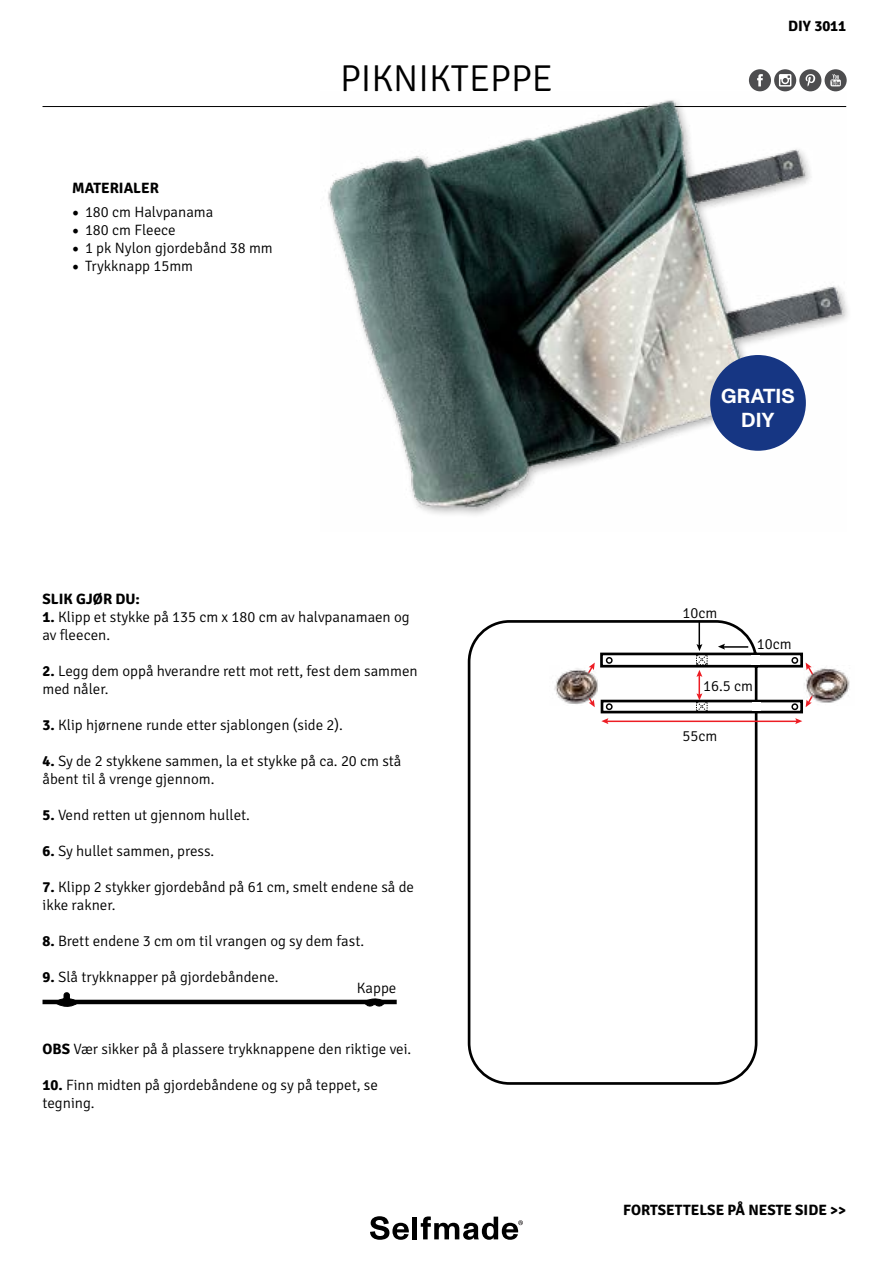
<style>
.page{position:relative;width:893px;height:1263px;background:#fff}
.page>*{position:absolute;margin:0;border:0;box-sizing:border-box;transform-origin:0 0}
.t1{font:300 37.5px "Signika";color:#000}
.t2{font:700 20.25px/23.7px "ABC Monument Grotesk";color:#fff;text-align:center}
.t3{font:300 15px/18px "Signika";color:#000}
.t4{font:700 15px "Signika";color:#000}
.s1{font-family:"Minion Pro";font-weight:400;font-size:18px}
.s2{font-weight:700}
</style>
<div class="page">
<svg style="left:467px;top:620px;width:336px;height:465px"></svg>
<hr style="left:43px;top:106px;width:803px;height:1px;background:#000">
<img style="left:328px;top:91px;width:518px;height:424px">
<div style="left:749px;top:69px;width:22px;height:22px;background:#4d4d4f;border-radius:50%"></div>
<svg style="left:757px;top:74px;width:6px;height:12px"></svg>
<div style="left:774px;top:69px;width:22px;height:22px;background:#4d4d4f;border-radius:50%"></div>
<svg style="left:779px;top:74px;width:12px;height:13px"></svg>
<div style="left:799px;top:69px;width:22px;height:22px;background:#4d4d4f;border-radius:50%"></div>
<svg style="left:805px;top:74px;width:10px;height:12px"></svg>
<div style="left:825px;top:69px;width:22px;height:22px;background:#4d4d4f;border-radius:50%"></div>
<svg style="left:830px;top:74px;width:11px;height:12px"></svg>
<svg style="left:370px;top:1216px;width:39px;height:24px"></svg>
<hr style="left:413px;top:1216px;width:4px;height:23px;background:#000">
<svg style="left:421px;top:1216px;width:102px;height:24px"></svg>
<div style="left:601px;top:700px;width:202px;height:13px;border:3px solid #000"></div>
<hr style="left:698px;top:621px;width:2px;height:25px;background:#000">
<hr style="left:723px;top:646px;width:25px;height:2px;background:#000">
<svg style="left:718px;top:644px;width:7px;height:6px"></svg>
<hr style="left:698px;top:675px;width:2px;height:21px;background:#ed1d24">
<svg style="left:696px;top:644px;width:12px;height:33px"></svg>
<svg style="left:696px;top:693px;width:12px;height:19px"></svg>
<hr style="left:606px;top:720px;width:191px;height:2px;background:#ed1d24">
<svg style="left:601px;top:718px;width:7px;height:6px"></svg>
<svg style="left:795px;top:718px;width:7px;height:6px"></svg>
<div style="left:606px;top:657px;width:7px;height:7px;border:2px solid #000;border-radius:50%"></div>
<div style="left:606px;top:703px;width:7px;height:7px;border:2px solid #000;border-radius:50%"></div>
<div style="left:791px;top:657px;width:7px;height:7px;border:2px solid #000;border-radius:50%"></div>
<div style="left:791px;top:703px;width:7px;height:7px;border:2px solid #000;border-radius:50%"></div>
<div style="left:752px;top:702px;width:9px;height:9px;background:#fff"></div>
<div style="left:751px;top:655px;width:9px;height:10px;background:#fff"></div>
<svg style="left:580px;top:662px;width:15px;height:45px"></svg>
<img style="left:550px;top:665px;width:50px;height:40px">
<img style="left:804px;top:665px;width:46px;height:40px">
<div style="left:710px;top:355px;width:96px;height:96px;background:#163683;border-radius:50%"></div>
<hr style="left:43px;top:1000px;width:354px;height:4px;background:#000">
<svg style="left:55px;top:992px;width:24px;height:15px"></svg>
<svg style="left:363px;top:998px;width:24px;height:9px"></svg>
<p class="t4" style="left:72px;top:179px;width:88px">MATERIALER</p>
<p class="t3" style="left:72px;top:203px;width:143px"><span class="s1">•</span> 180 cm Halvpanama</p>
<p class="t3" style="left:72px;top:221px;width:105px"><span class="s1">•</span> 180 cm Fleece</p>
<p class="t3" style="left:72px;top:239px;width:202px"><span class="s1">•</span> 1 pk Nylon gjordebånd 38 mm</p>
<p class="t3" style="left:72px;top:257px;width:122px"><span class="s1">•</span> Trykknapp 15mm</p>
<h1 class="t1" style="left:340px;top:57px;width:214px">PIKNIKTEPPE</h1>
<p class="t4" style="left:43px;top:590px;width:99px">SLIK GJØR DU:</p>
<p class="t3" style="left:43px;top:608px;width:369px"><span class="s2">1.</span> Klipp et stykke på 135 cm x 180 cm av halvpanamaen og av fleecen.</p>
<p class="t3" style="left:43px;top:662px;width:377px"><span class="s2">2.</span> Legg dem oppå hverandre rett mot rett, fest dem sammen med nåler.</p>
<p class="t3" style="left:43px;top:716px;width:302px"><span class="s2">3.</span> Klip hjørnene runde etter sjablongen (side 2).</p>
<p class="t3" style="left:43px;top:752px;width:360px"><span class="s2">4.</span> Sy de 2 stykkene sammen, la et stykke på ca. 20 cm stå åbent til å vrenge gjennom.</p>
<p class="t3" style="left:43px;top:806px;width:209px"><span class="s2">5.</span> Vend retten ut gjennom hullet.</p>
<p class="t3" style="left:43px;top:842px;width:173px"><span class="s2">6.</span> Sy hullet sammen, press.</p>
<p class="t3" style="left:43px;top:878px;width:373px"><span class="s2">7.</span> Klipp 2 stykker gjordebånd på 61 cm, smelt endene så de ikke rakner.</p>
<p class="t3" style="left:43px;top:932px;width:323px"><span class="s2">8.</span> Brett endene 3 cm om til vrangen og sy dem fast.</p>
<p class="t3" style="left:43px;top:968px;width:238px"><span class="s2">9.</span> Slå trykknapper på gjordebåndene.</p>
<p class="t3" style="left:357px;top:979px;width:41px">Kappe</p>
<p class="t3" style="left:43px;top:1040px;width:370px"><span class="s2">OBS</span> Vær sikker på å plassere trykknappene den riktige vei.</p>
<p class="t3" style="left:43px;top:1076px;width:337px"><span class="s2">10.</span> Finn midten på gjordebåndene og sy på teppet, se tegning.</p>
<p class="t4" style="left:788px;top:17px;width:59px">DIY 3011</p>
<h2 class="t2" style="left:721px;top:384px;width:75px">GRATIS<br>DIY</h2>
<p class="t3" style="left:682px;top:604px;width:36px">10cm</p>
<p class="t3" style="left:757px;top:636px;width:36px">10cm</p>
<p class="t3" style="left:703px;top:677px;width:51px">16.5 cm</p>
<p class="t3" style="left:682px;top:728px;width:36px">55cm</p>
<p class="t4" style="left:623px;top:1200px;width:224px">FORTSETTELSE PÅ NESTE SIDE &gt;&gt;</p>
</div>
